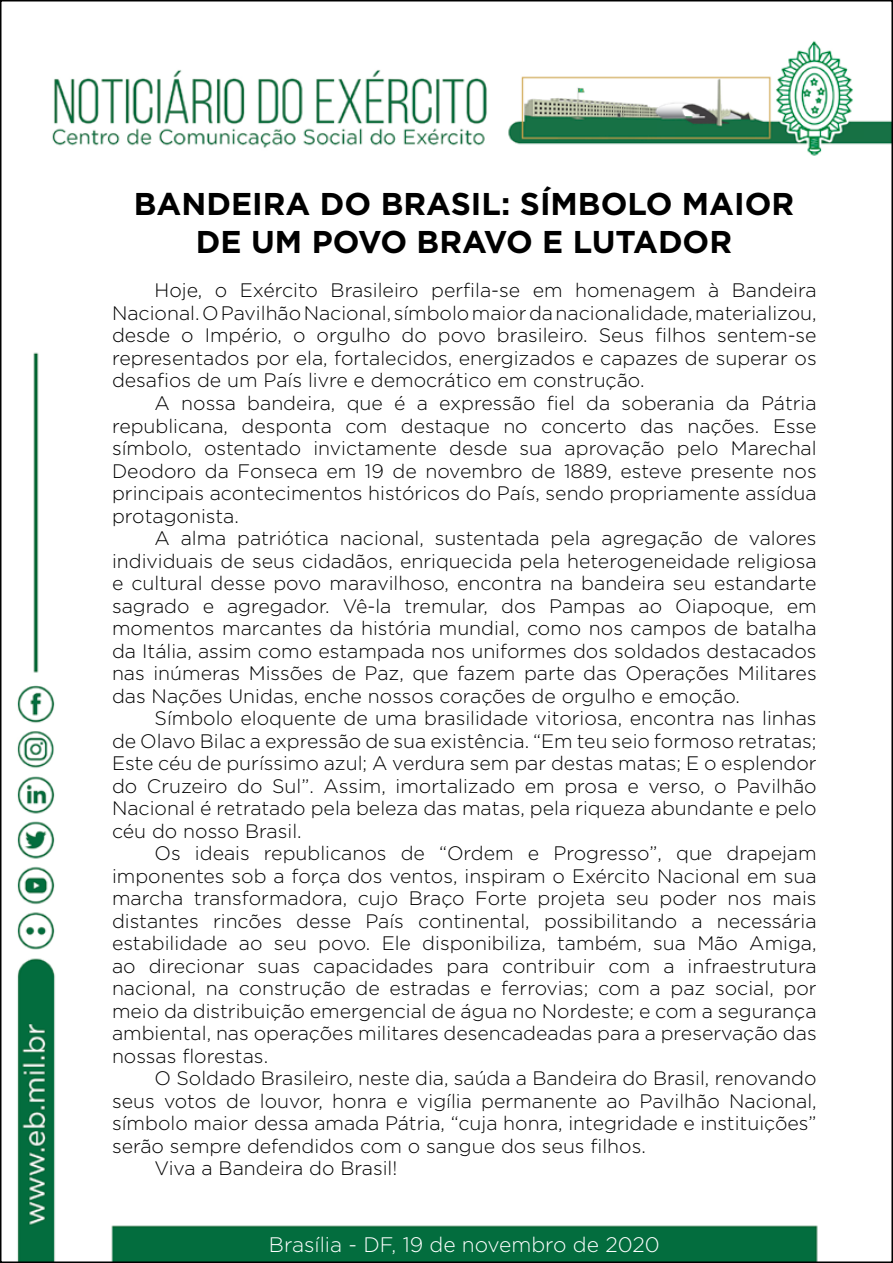
<style>
.page{position:relative;width:893px;height:1263px;background:#fff}
.page>*{position:absolute;margin:0;border:0;box-sizing:border-box;transform-origin:0 0}
.t1{font:700 31.5px/37.8px "Gotham";color:#000;text-align:center}
.t2{font:300 21px "Gotham HTF";color:#fff}
.t3{font:300 19.5px/22.5px "Gotham";color:#000;text-align:justify}
</style>
<div class="page">
<img style="left:17px;top:40px;width:873px;height:1220px">
<h1 class="t1" style="left:134px;top:185px;width:662px">BANDEIRA DO BRASIL: SÍMBOLO MAIOR<br>DE UM POVO BRAVO E LUTADOR</h1>
<p class="t3" style="left:112px;top:279px;width:706px;text-indent:43px">Hoje, o Exército Brasileiro perfila-se em homenagem à Bandeira Nacional. O Pavilhão Nacional, símbolo maior da nacionalidade, materializou, desde o Império, o orgulho do povo brasileiro. Seus filhos sentem-se representados por ela, fortalecidos, energizados e capazes de superar os desafios de um País livre e democrático em construção.</p>
<p class="t3" style="left:112px;top:391px;width:706px;text-indent:43px">A nossa bandeira, que é a expressão fiel da soberania da Pátria republicana, desponta com destaque no concerto das nações. Esse símbolo, ostentado invictamente desde sua aprovação pelo Marechal Deodoro da Fonseca em 19 de novembro de 1889, esteve presente nos principais acontecimentos históricos do País, sendo propriamente assídua protagonista.</p>
<p class="t3" style="left:112px;top:526px;width:706px;text-indent:43px">A alma patriótica nacional, sustentada pela agregação de valores individuais de seus cidadãos, enriquecida pela heterogeneidade religiosa e cultural desse povo maravilhoso, encontra na bandeira seu estandarte sagrado e agregador. Vê-la tremular, dos Pampas ao Oiapoque, em momentos marcantes da história mundial, como nos campos de batalha da Itália, assim como estampada nos uniformes dos soldados destacados nas inúmeras Missões de Paz, que fazem parte das Operações Militares das Nações Unidas, enche nossos corações de orgulho e emoção.</p>
<p class="t3" style="left:112px;top:706px;width:706px;text-indent:43px">Símbolo eloquente de uma brasilidade vitoriosa, encontra nas linhas de Olavo Bilac a expressão de sua existência. “Em teu seio formoso retratas; Este céu de puríssimo azul; A verdura sem par destas matas; E o esplendor do Cruzeiro do Sul”. Assim, imortalizado em prosa e verso, o Pavilhão Nacional é retratado pela beleza das matas, pela riqueza abundante e pelo céu do nosso Brasil.</p>
<p class="t3" style="left:112px;top:841px;width:706px;text-indent:43px">Os ideais republicanos de “Ordem e Progresso”, que drapejam imponentes sob a força dos ventos, inspiram o Exército Nacional em sua marcha transformadora, cujo Braço Forte projeta seu poder nos mais distantes rincões desse País continental, possibilitando a necessária estabilidade ao seu povo. Ele disponibiliza, também, sua Mão Amiga, ao direcionar suas capacidades para contribuir com a infraestrutura nacional, na construção de estradas e ferrovias; com a paz social, por meio da distribuição emergencial de água no Nordeste; e com a segurança ambiental, nas operações militares desencadeadas para a preservação das nossas florestas.</p>
<p class="t3" style="left:155px;top:1066px;width:663px">O Soldado Brasileiro, neste dia, saúda a Bandeira do Brasil, renovando</p>
<p class="t3" style="left:112px;top:1089px;width:706px">seus votos de louvor, honra e vigília permanente ao Pavilhão Nacional,</p>
<p class="t3" style="left:112px;top:1111px;width:706px">símbolo maior dessa amada Pátria, “cuja honra, integridade e instituições”</p>
<p class="t3" style="left:112px;top:1134px;width:535px">serão sempre defendidos com o sangue dos seus filhos.</p>
<p class="t3" style="left:155px;top:1156px;width:244px">Viva a Bandeira do Brasil!</p>
<p class="t2" style="left:269px;top:1233px;width:392px">Brasília - DF, 19 de novembro de 2020</p>
</div>
